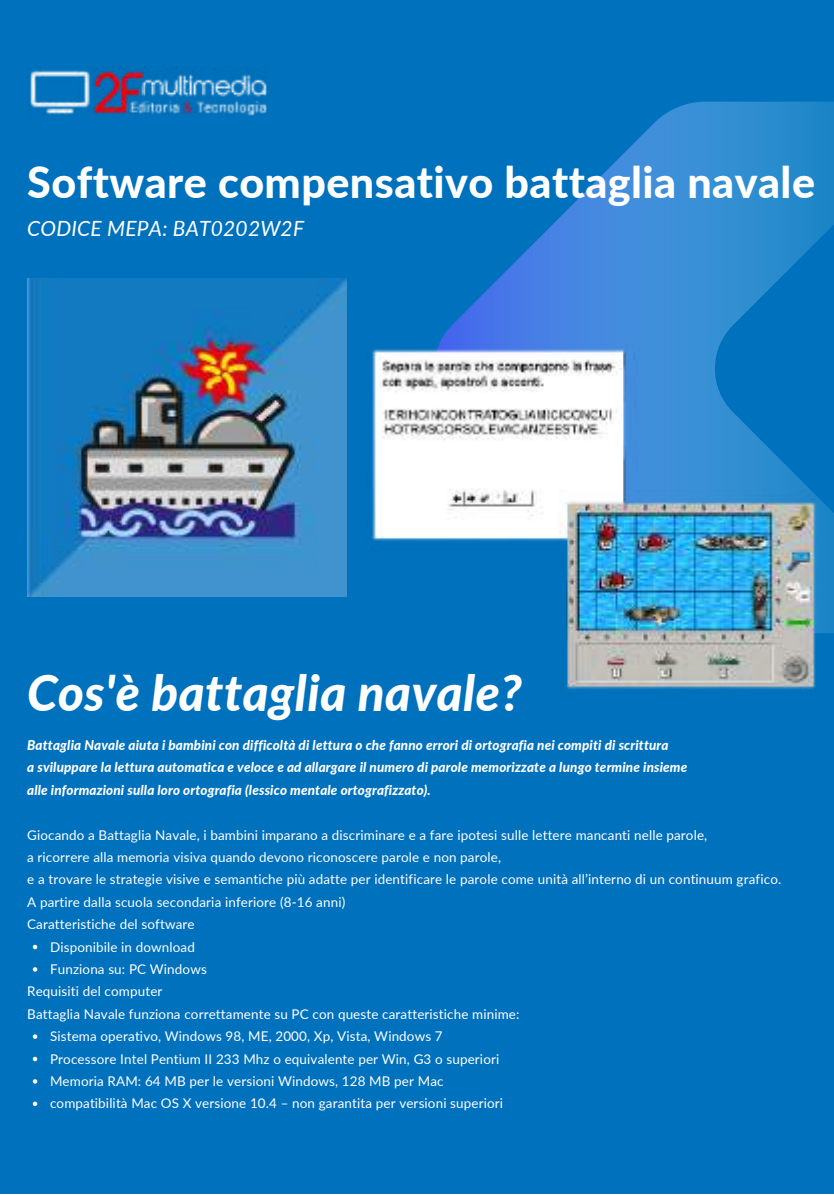
<style>
.page{position:relative;width:834px;height:1196px;background:#fff}
.page>*{position:absolute;margin:0;border:0;box-sizing:border-box;transform-origin:0 0}
.t1{font:italic 800 49.4px "Lato";letter-spacing:.01em;color:#fff}
.t2{font:800 43px "Lato";letter-spacing:.01em;color:#fff}
.t3{font:italic 21px "Lato";letter-spacing:.01em;color:#fff}
.t4{font:13.4px/22.4px "Lato";letter-spacing:.01em;color:#fff}
.t5{font:italic 800 13.4px/22.4px "Lato";letter-spacing:.01em;color:#fff}
</style>
<div class="page">
<div style="left:0;top:0;width:834px;height:1193px;background:#0071bc"></div>
<svg style="left:439px;top:102px;width:395px;height:531px"></svg>
<img style="left:27px;top:66px;width:241px;height:50px">
<svg style="left:33px;top:944px;width:4px;height:5px"></svg>
<svg style="left:33px;top:967px;width:4px;height:4px"></svg>
<svg style="left:33px;top:1034px;width:4px;height:4px"></svg>
<svg style="left:33px;top:1056px;width:4px;height:5px"></svg>
<svg style="left:33px;top:1079px;width:4px;height:4px"></svg>
<svg style="left:33px;top:1101px;width:4px;height:5px"></svg>
<img style="left:371px;top:344px;width:462px;height:346px">
<img style="left:27px;top:279px;width:319px;height:317px">
<div style="left:377px;top:577px;width:188px;height:71px;background:#0071bc"></div>
<h2 class="t2" style="left:27px;top:155px;width:789px">Software compensativo battaglia navale</h2>
<h3 class="t3" style="left:27px;top:215px;width:278px">CODICE MEPA: BAT0202W2F</h3>
<h1 class="t1" style="left:27px;top:662px;width:496px">Cos'è battaglia navale?</h1>
<p class="t5" style="left:27px;top:733px;width:662px">Battaglia Navale aiuta i bambini con difficoltà di lettura o che fanno errori di ortografia nei compiti di scrittura<br>a sviluppare la lettura automatica e veloce e ad allargare il numero di parole memorizzate a lungo termine insieme alle informazioni sulla loro ortografia (lessico mentale ortografizzato).</p>
<p class="t4" style="left:27px;top:823px;width:755px">Giocando a Battaglia Navale, i bambini imparano a discriminare e a fare ipotesi sulle lettere mancanti nelle parole,<br>a ricorrere alla memoria visiva quando devono riconoscere parole e non parole,<br>e a trovare le strategie visive e semantiche più adatte per identificare le parole come unità all’interno di un continuum grafico.<br>A partire dalla scuola secondaria inferiore (8-16 anni)<br>Caratteristiche del software</p>
<p class="t4" style="left:50px;top:935px;width:158px">Disponibile in download<br>Funziona su: PC Windows</p>
<p class="t4" style="left:27px;top:980px;width:494px">Requisiti del computer<br>Battaglia Navale funziona correttamente su PC con queste caratteristiche minime:</p>
<p class="t4" style="left:50px;top:1024px;width:455px">Sistema operativo, Windows 98, ME, 2000, Xp, Vista, Windows 7<br>Processore Intel Pentium II 233 Mhz o equivalente per Win, G3 o superiori Memoria RAM: 64 MB per le versioni Windows, 128 MB per Mac compatibilità Mac OS X versione 10.4 – non garantita per versioni superiori</p>
</div>
